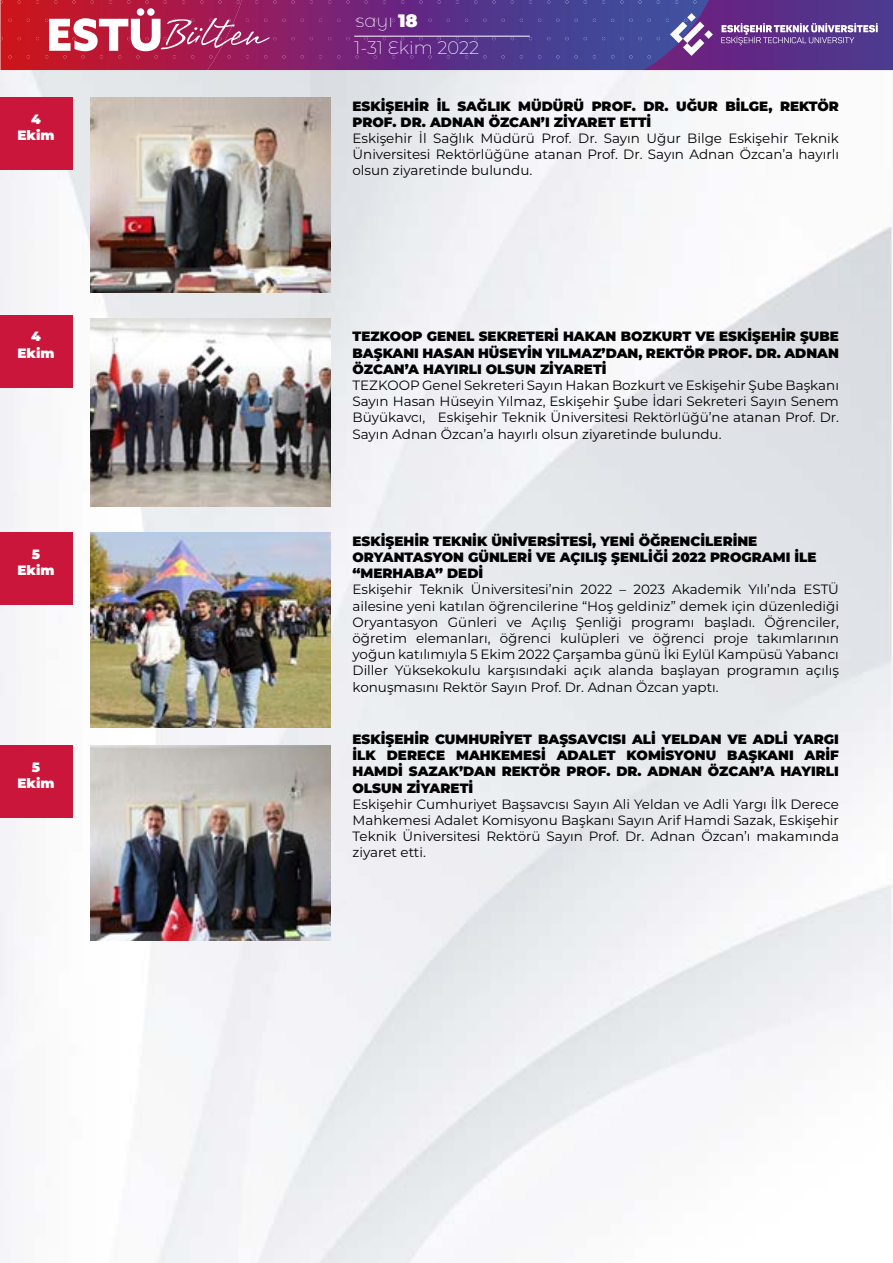
<style>
.page{position:relative;width:893px;height:1263px;background:#fff}
.page>*{position:absolute;margin:0;border:0;box-sizing:border-box;transform-origin:0 0}
.t1{font:200 18px/27.2px "Montserrat Alternates";color:#fff}
.t2{font:13.5px/16.2px "Montserrat";color:#000;text-align:justify}
.t3{font:900 13.5px/16.2px "Montserrat";color:#000}
.t4{font:900 13.5px/16.2px "Montserrat";color:#fff;text-align:center}
.s1{font-weight:900}
</style>
<div class="page">
<img style="left:0;top:70px;width:893px;height:1193px">
<div style="left:0;top:98px;width:72px;height:72px;background:#ca163a"></div>
<div style="left:0;top:315px;width:72px;height:72px;background:#ca163a"></div>
<div style="left:0;top:533px;width:72px;height:72px;background:#ca163a"></div>
<div style="left:0;top:746px;width:72px;height:72px;background:#ca163a"></div>
<img style="left:91px;top:98px;width:240px;height:195px">
<img style="left:91px;top:319px;width:240px;height:187px">
<img style="left:91px;top:533px;width:240px;height:195px">
<img style="left:91px;top:746px;width:240px;height:195px">
<svg style="left:0;top:0;width:893px;height:70px;background:#7c3a7d"></svg>
<hr style="left:354px;top:36px;width:176px;height:1px;background:#fff">
<p class="t4" style="left:17px;top:110px;width:39px">4<br>Ekim</p>
<p class="t4" style="left:17px;top:328px;width:39px">4<br>Ekim</p>
<p class="t4" style="left:17px;top:545px;width:39px">5<br>Ekim</p>
<p class="t4" style="left:17px;top:758px;width:39px">5<br>Ekim</p>
<h1 class="t1" style="left:354px;top:6px;width:127px">sayı <span class="s1">18<br></span>1-31 Ekim 2022</h1>
<p class="t3" style="left:352px;top:97px;width:488px">ESKİŞEHİR İL SAĞLIK MÜDÜRÜ PROF. DR. UĞUR BİLGE, REKTÖR<br>PROF. DR. ADNAN ÖZCAN’I ZİYARET ETTİ</p>
<p class="t2" style="left:352px;top:130px;width:488px">Eskişehir İl Sağlık Müdürü Prof. Dr. Sayın Uğur Bilge Eskişehir Teknik Üniversitesi Rektörlüğüne atanan Prof. Dr. Sayın Adnan Özcan’a hayırlı olsun ziyaretinde bulundu.</p>
<p class="t3" style="left:352px;top:328px;width:488px;text-align:justify">TEZKOOP GENEL SEKRETERİ HAKAN BOZKURT VE ESKİŞEHİR ŞUBE BAŞKANI HASAN HÜSEYİN YILMAZ’DAN, REKTÖR PROF. DR. ADNAN ÖZCAN’A HAYIRLI OLSUN ZİYARETİ</p>
<p class="t2" style="left:352px;top:377px;width:488px">TEZKOOP Genel Sekreteri Sayın Hakan Bozkurt ve Eskişehir Şube Başkanı Sayın Hasan Hüseyin Yılmaz, Eskişehir Şube İdari Sekreteri Sayın Senem Büyükavcı, Eskişehir Teknik Üniversitesi Rektörlüğü’ne atanan Prof. Dr.<br>Sayın Adnan Özcan’a hayırlı olsun ziyaretinde bulundu.</p>
<p class="t3" style="left:352px;top:532px;width:466px">ESKİŞEHİR TEKNİK ÜNİVERSİTESİ, YENİ ÖĞRENCİLERİNE<br>ORYANTASYON GÜNLERİ VE AÇILIŞ ŞENLİĞİ 2022 PROGRAMI İLE “MERHABA” DEDİ</p>
<p class="t2" style="left:352px;top:581px;width:488px">Eskişehir Teknik Üniversitesi’nin 2022 – 2023 Akademik Yılı’nda ESTÜ ailesine yeni katılan öğrencilerine “Hoş geldiniz” demek için düzenlediği Oryantasyon Günleri ve Açılış Şenliği programı başladı. Öğrenciler, öğretim elemanları, öğrenci kulüpleri ve öğrenci proje takımlarının yoğun katılımıyla 5 Ekim 2022 Çarşamba günü İki Eylül Kampüsü Yabancı Diller Yüksekokulu karşısındaki açık alanda başlayan programın açılış konuşmasını Rektör Sayın Prof. Dr. Adnan Özcan yaptı.</p>
<p class="t3" style="left:352px;top:730px;width:488px;text-align:justify">ESKİŞEHİR CUMHURİYET BAŞSAVCISI ALİ YELDAN VE ADLİ YARGI İLK DERECE MAHKEMESİ ADALET KOMİSYONU BAŞKANI ARİF HAMDİ SAZAK’DAN REKTÖR PROF. DR. ADNAN ÖZCAN’A HAYIRLI OLSUN ZİYARETİ</p>
<p class="t2" style="left:352px;top:795px;width:488px">Eskişehir Cumhuriyet Başsavcısı Sayın Ali Yeldan ve Adli Yargı İlk Derece Mahkemesi Adalet Komisyonu Başkanı Sayın Arif Hamdi Sazak, Eskişehir Teknik Üniversitesi Rektörü Sayın Prof. Dr. Adnan Özcan’ı makamında ziyaret etti.</p>
</div>
